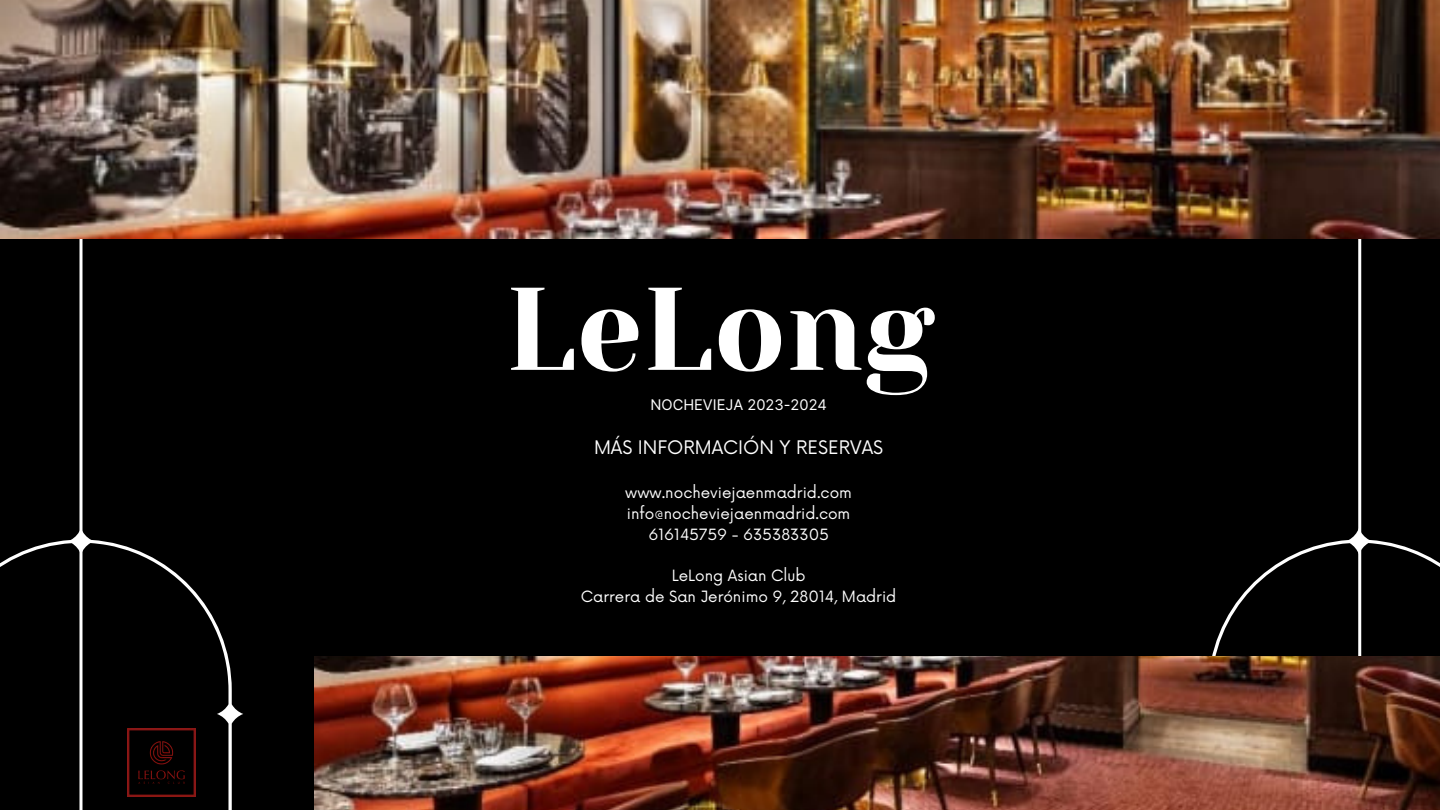
<style>
.page{position:relative;width:1440px;height:810px;background:#000}
.page>*{position:absolute;margin:0;border:0;box-sizing:border-box;transform-origin:0 0}
.t1{font:117.4px "Yeseva One";color:#fff}
.t2{font:18.2px "Now";color:#fff}
.t3{font:15.2px "Now";color:#fff}
.t4{font:14.7px "Inter";color:#fff}
</style>
<div class="page">
<svg style="left:0;top:532px;width:243px;height:278px"></svg>
<svg style="left:1212px;top:528px;width:228px;height:128px"></svg>
<svg style="left:79px;top:238px;width:4px;height:572px;background:#c1c1c1"></svg>
<hr style="left:1358px;top:203px;width:3px;height:607px;background:#fff">
<img style="left:0;top:0;width:1440px;height:238px">
<img style="left:314px;top:656px;width:1126px;height:154px">
<img style="left:128px;top:729px;width:67px;height:67px">
<p class="t1" style="left:505px;top:262px;width:431px">LeLong</p>
<p class="t4" style="left:650px;top:396px;width:178px">NOCHEVIEJA 2023-2024</p>
<p class="t2" style="left:594px;top:438px;width:291px">MÁS INFORMACIÓN Y RESERVAS</p>
<p class="t3" style="left:625px;top:484px;width:228px">www.nocheviejaenmadrid.com</p>
<p class="t3" style="left:627px;top:505px;width:225px">info@nocheviejaenmadrid.com</p>
<p class="t3" style="left:648px;top:526px;width:182px">616145759 - 635383305</p>
<p class="t3" style="left:672px;top:567px;width:135px">LeLong Asian Club</p>
<p class="t3" style="left:581px;top:588px;width:317px">Carrera de San Jerónimo 9, 28014, Madrid</p>
</div>
